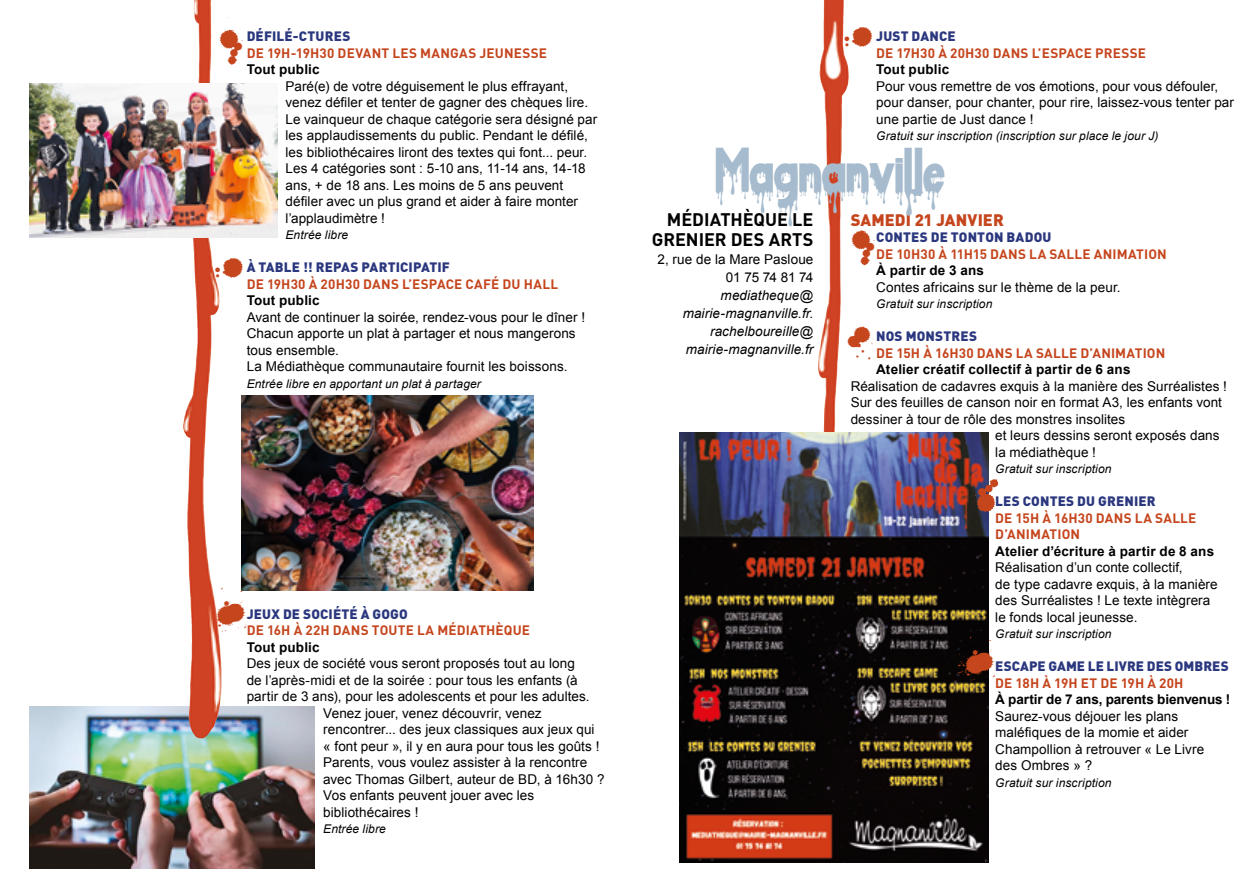
<style>
.page{position:relative;width:1259px;height:893px;background:#fff}
.page>*{position:absolute;margin:0;border:0;box-sizing:border-box;transform-origin:0 0}
.t1{font:37.5px "Bloody Terror";color:#a6bbcd}
.t2{font:36.45px "WC Rhesus B Bta";color:#c5451d}
.t3{font:28.35px "WC Rhesus B Bta";color:#c5451d}
.t4{font:700 18px/19.5px "DIN";letter-spacing:-.005em;color:#000;text-align:right}
.t5{font:900 16.5px "DIN";letter-spacing:.005em;color:#c5451d}
.t6{font:13.5px/16.5px "Arial";letter-spacing:.005em;color:#000}
.t7{font:700 13.5px/16.5px "DIN";letter-spacing:.01em;color:#c5451d}
.t8{font:900 13.5px "DIN";letter-spacing:.015em;color:#2b377e}
.t9{font:700 13.5px "Arial";letter-spacing:.015em;color:#000}
.t10{font:italic 13.5px/18px "Arial";letter-spacing:.005em;color:#000;text-align:right}
.t11{font:700 13.5px "Arial";letter-spacing:-.005em;color:#000}
.t12{font:italic 12px "Arial";letter-spacing:.015em;color:#000}
</style>
<div class="page">
<img style="left:30px;top:707px;width:285px;height:161px">
<img style="left:241px;top:395px;width:293px;height:195px">
<img style="left:818px;top:0;width:12px;height:433px">
<img style="left:679px;top:433px;width:310px;height:429px">
<img style="left:183px;top:0;width:17px;height:731px">
<img style="left:30px;top:83px;width:247px;height:154px">
<svg style="left:963px;top:474px;width:26px;height:53px"></svg>
<h2 class="t2" style="left:219px;top:17px;width:26px">Ï</h2>
<p class="t8" style="left:247px;top:27px;width:105px">DÉFILÉ-CTURES</p>
<p class="t7" style="left:247px;top:44px;width:302px">DE 19H-19H30 DEVANT LES MANGAS JEUNESSE</p>
<p class="t9" style="left:247px;top:60px;width:74px">Tout public</p>
<p class="t6" style="left:285px;top:78px;width:313px">Paré(e) de votre déguisement le plus effrayant, venez défiler et tenter de gagner des chèques lire.<br>Le vainqueur de chaque catégorie sera désigné par les applaudissements du public. Pendant le défilé, les bibliothécaires liront des textes qui font... peur.<br>Les 4 catégories sont : 5-10 ans, 11-14 ans, 14-18 ans, + de 18 ans. Les moins de 5 ans peuvent défiler avec un plus grand et aider à faire monter l’applaudimètre !</p>
<p class="t12" style="left:285px;top:227px;width:64px">Entrée libre</p>
<p class="t8" style="left:247px;top:258px;width:205px">À TABLE !! REPAS PARTICIPATIF</p>
<p class="t7" style="left:247px;top:275px;width:313px">DE 19H30 À 20H30 DANS L’ESPACE CAFÉ DU HALL</p>
<p class="t9" style="left:247px;top:291px;width:74px">Tout public</p>
<p class="t6" style="left:247px;top:309px;width:340px">Avant de continuer la soirée, rendez-vous pour le dîner !<br>Chacun apporte un plat à partager et nous mangerons tous ensemble.<br>La Médiathèque communautaire fournit les boissons.</p>
<p class="t12" style="left:247px;top:376px;width:236px">Entrée libre en apportant un plat à partager</p>
<h3 class="t3" style="left:219px;top:253px;width:26px">¸</h3>
<h2 class="t2" style="left:215px;top:593px;width:32px">h</h2>
<p class="t8" style="left:247px;top:605px;width:163px">JEUX DE SOCIÉTÉ À GOGO</p>
<p class="t7" style="left:247px;top:621px;width:285px">DE 16H À 22H DANS TOUTE LA MÉDIATHÈQUE</p>
<p class="t9" style="left:247px;top:638px;width:74px">Tout public</p>
<p class="t6" style="left:247px;top:655px;width:330px">Des jeux de société vous seront proposés tout au long</p>
<p class="t6" style="left:247px;top:672px;width:332px">de l’après-midi et de la soirée : pour tous les enfants (à</p>
<p class="t6" style="left:247px;top:688px;width:344px">partir de 3 ans), pour les adolescents et pour les adultes.</p>
<p class="t6" style="left:323px;top:705px;width:220px">Venez jouer, venez découvrir, venez</p>
<p class="t6" style="left:323px;top:721px;width:273px">rencontrer... des jeux classiques aux jeux qui</p>
<p class="t6" style="left:323px;top:738px;width:278px">« font peur », il y en aura pour tous les goûts !</p>
<p class="t6" style="left:323px;top:754px;width:266px">Parents, vous voulez assister à la rencontre</p>
<p class="t6" style="left:323px;top:771px;width:283px">avec Thomas Gilbert, auteur de BD, à 16h30 ?</p>
<p class="t6" style="left:323px;top:787px;width:212px">Vos enfants peuvent jouer avec les</p>
<p class="t6" style="left:323px;top:804px;width:97px">bibliothécaires !</p>
<p class="t12" style="left:323px;top:821px;width:64px">Entrée libre</p>
<h3 class="t3" style="left:848px;top:21px;width:26px">¸</h3>
<p class="t8" style="left:876px;top:27px;width:81px">JUST DANCE</p>
<p class="t7" style="left:876px;top:44px;width:271px">DE 17H30 À 20H30 DANS L’ESPACE PRESSE</p>
<p class="t9" style="left:876px;top:60px;width:74px">Tout public</p>
<p class="t6" style="left:876px;top:78px;width:359px">Pour vous remettre de vos émotions, pour vous défouler, pour danser, pour chanter, pour rire, laissez-vous tenter par une partie de Just dance !</p>
<p class="t12" style="left:876px;top:128px;width:284px">Gratuit sur inscription (inscription sur place le jour J)</p>
<h1 class="t1" style="left:715px;top:146px;width:231px">Magnanville</h1>
<h3 class="t4" style="left:652px;top:209px;width:163px">MÉDIATHÈQUE LE<br>GRENIER DES ARTS</h3>
<p class="t6" style="left:657px;top:250px;width:157px;line-height:18px;text-align:right">2, rue de la Mare Pasloue<br>01 75 74 81 74</p>
<p class="t10" style="left:683px;top:286px;width:132px">mediatheque@ mairie-magnanville.fr. rachelboureille@ mairie-magnanville.fr</p>
<p class="t5" style="left:850px;top:209px;width:155px">SAMEDI 21 JANVIER</p>
<p class="t8" style="left:876px;top:228px;width:177px">CONTES DE TONTON BADOU</p>
<p class="t7" style="left:876px;top:245px;width:292px">DE 10H30 À 11H15 DANS LA SALLE ANIMATION</p>
<p class="t9" style="left:876px;top:261px;width:109px">À partir de 3 ans</p>
<p class="t6" style="left:876px;top:279px;width:246px">Contes africains sur le thème de la peur.</p>
<p class="t12" style="left:876px;top:296px;width:118px">Gratuit sur inscription</p>
<p class="t8" style="left:876px;top:327px;width:102px">NOS MONSTRES</p>
<p class="t7" style="left:876px;top:344px;width:291px">DE 15H À 16H30 DANS LA SALLE D’ANIMATION</p>
<p class="t9" style="left:876px;top:360px;width:256px">Atelier créatif collectif à partir de 6 ans</p>
<p class="t6" style="left:850px;top:378px;width:378px">Réalisation de cadavres exquis à la manière des Surréalistes !</p>
<p class="t6" style="left:850px;top:394px;width:373px">Sur des feuilles de canson noir en format A3, les enfants vont</p>
<p class="t6" style="left:850px;top:411px;width:276px">dessiner à tour de rôle des monstres insolites</p>
<p class="t6" style="left:995px;top:427px;width:226px">et leurs dessins seront exposés dans</p>
<p class="t6" style="left:995px;top:444px;width:102px">la médiathèque !</p>
<p class="t12" style="left:995px;top:461px;width:118px">Gratuit sur inscription</p>
<p class="t8" style="left:995px;top:492px;width:162px">LES CONTES DU GRENIER</p>
<p class="t7" style="left:995px;top:509px;width:203px">DE 15H À 16H30 DANS LA SALLE<br>D’ANIMATION</p>
<p class="t9" style="left:995px;top:542px;width:220px">Atelier d’écriture à partir de 8 ans</p>
<p class="t6" style="left:995px;top:559px;width:224px">Réalisation d’un conte collectif,<br>de type cadavre exquis, à la manière des Surréalistes ! Le texte intègrera le fonds local jeunesse.</p>
<p class="t12" style="left:995px;top:626px;width:118px">Gratuit sur inscription</p>
<p class="t8" style="left:995px;top:657px;width:235px">ESCAPE GAME LE LIVRE DES OMBRES</p>
<p class="t7" style="left:995px;top:674px;width:190px">DE 18H À 19H ET DE 19H À 20H</p>
<p class="t11" style="left:995px;top:690px;width:237px">À partir de 7 ans, parents bienvenus !</p>
<p class="t6" style="left:995px;top:708px;width:210px">Saurez-vous déjouer les plans maléfiques de la momie et aider<br>Champollion à retrouver « Le Livre des Ombres » ?</p>
<p class="t12" style="left:995px;top:775px;width:118px">Gratuit sur inscription</p>
<h3 class="t3" style="left:846px;top:320px;width:27px">D</h3>
<h2 class="t2" style="left:963px;top:642px;width:32px">h</h2>
</div>
